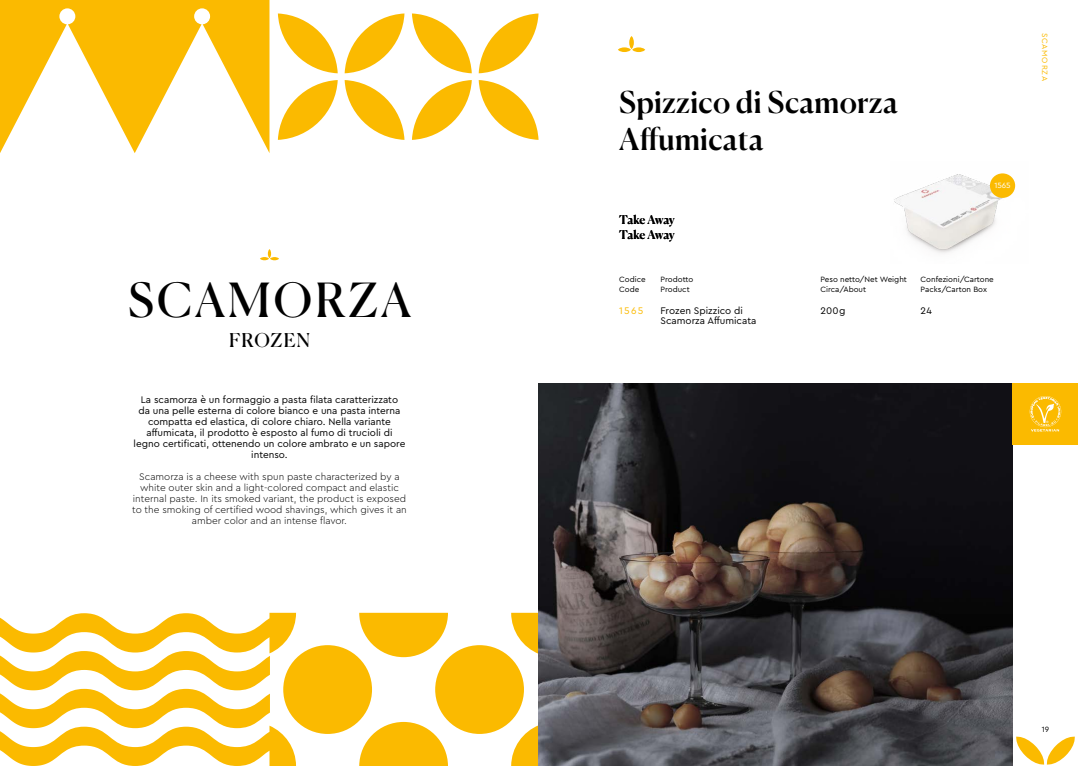
<style>
.page{position:relative;width:1078px;height:766px;background:#fff}
.page>*{position:absolute;margin:0;border:0;box-sizing:border-box;transform-origin:0 0}
.t1{font:47px "Canela";letter-spacing:.07em;color:#000}
.t2{font:500 30px/36px "Canela";letter-spacing:.01em;color:#000}
.t3{font:19px "Canela";letter-spacing:.065em;color:#000}
.t4{font:500 12px/14.4px "Canela";letter-spacing:-.015em;color:#000}
.t5{font:10px/11px "Cera Pro";color:#000;text-align:center}
.t6{font:300 10px/11px "Cera Pro";color:#000;text-align:center}
.t7{font:10px "Cera Pro";color:#fbba00}
.t8{font:8px/9.6px "Cera Pro";color:#000}
.t9{font:8px "Cera Pro";letter-spacing:.1em;color:#fbba00}
.t10{font:8px "Cera Pro";color:#fff}
</style>
<div class="page">
<img style="left:894px;top:173px;width:122px;height:80px">
<svg style="left:260px;top:249px;width:19px;height:11px"></svg>
<svg style="left:0;top:0;width:269px;height:153px;fill:#fbba00"></svg>
<svg style="left:0;top:612px;width:539px;height:153px"></svg>
<svg style="left:412px;top:80px;width:59px;height:60px"></svg>
<svg style="left:412px;top:13px;width:59px;height:60px"></svg>
<svg style="left:478px;top:80px;width:60px;height:60px"></svg>
<svg style="left:478px;top:13px;width:60px;height:60px"></svg>
<svg style="left:278px;top:80px;width:59px;height:60px"></svg>
<svg style="left:278px;top:13px;width:59px;height:60px"></svg>
<svg style="left:344px;top:80px;width:60px;height:60px"></svg>
<svg style="left:344px;top:13px;width:60px;height:60px"></svg>
<svg style="left:1016px;top:736px;width:58px;height:28px"></svg>
<svg style="left:618px;top:36px;width:27px;height:16px"></svg>
<img style="left:539px;top:383px;width:473px;height:382px">
<div style="left:1012px;top:383px;width:65px;height:61px;background:#fbba00"></div>
<svg style="left:1029px;top:396px;width:31px;height:35px"></svg>
<div style="left:989px;top:173px;width:25px;height:25px;background:#fbba00;border-radius:50%"></div>
<h1 class="t1" style="left:128px;top:264px;width:284px">SCAMORZA</h1>
<h3 class="t3" style="left:229px;top:325px;width:82px">FROZEN</h3>
<p class="t5" style="left:133px;top:393px;width:273px">La scamorza è un formaggio a pasta filata caratterizzato<br>da una pelle esterna di colore bianco e una pasta interna compatta ed elastica, di colore chiaro. Nella variante affumicata, il prodotto è esposto al fumo di trucioli di legno certificati, ottenendo un colore ambrato e un sapore intenso.</p>
<p class="t6" style="left:132px;top:470px;width:276px">Scamorza is a cheese with spun paste characterized by a white outer skin and a light-colored compact and elastic internal paste. In its smoked variant, the product is exposed to the smoking of certified wood shavings, which gives it an amber color and an intense flavor.</p>
<h2 class="t2" style="left:619px;top:82px;width:280px">Spizzico di Scamorza<br>Affumicata</h2>
<p class="t4" style="left:619px;top:212px;width:57px">Take Away<br>Take Away</p>
<p class="t10" style="left:994px;top:180px;width:18px">1565</p>
<p class="t8" style="left:619px;top:274px;width:28px">Codice<br>Code</p>
<p class="t8" style="left:660px;top:274px;width:34px">Prodotto<br>Product</p>
<p class="t8" style="left:820px;top:274px;width:88px">Peso netto/Net Weight<br>Circa/About</p>
<p class="t8" style="left:920px;top:274px;width:75px">Confezioni/Cartone<br>Packs/Carton Box</p>
<p class="t7" style="left:619px;top:304px;width:26px">1565</p>
<p class="t5" style="left:660px;top:305px;width:84px">Frozen Spizzico di</p>
<p class="t5" style="left:820px;top:305px;width:27px">200g</p>
<p class="t5" style="left:920px;top:305px;width:13px">24</p>
<p class="t5" style="left:660px;top:315px;width:97px">Scamorza Affumicata</p>
<p class="t9" style="left:1049px;top:32px;width:50px;rotate:90deg">SCAMORZA</p>
<p class="t8" style="left:1041px;top:723px;width:9px">19</p>
</div>
